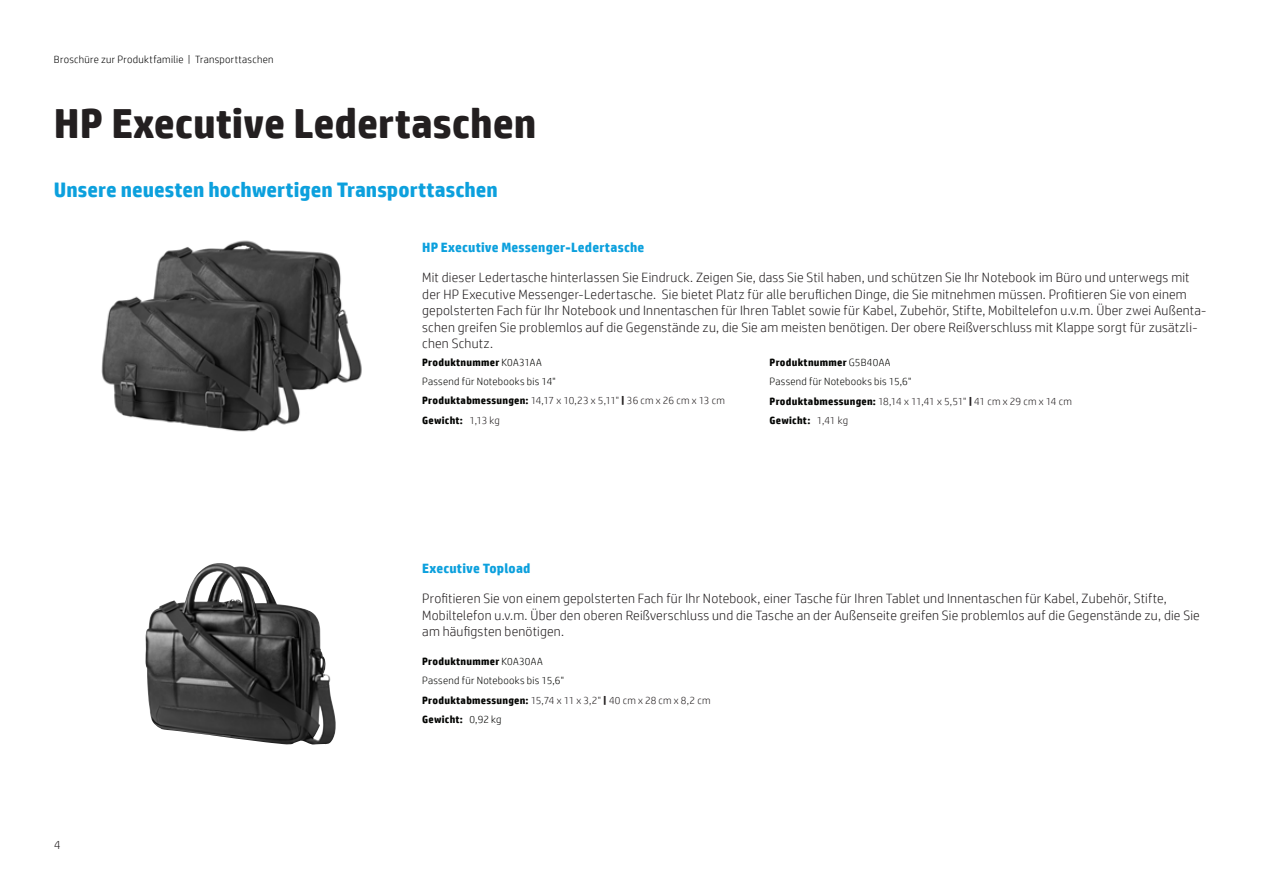
<style>
.page{position:relative;width:1263px;height:893px;background:#fff}
.page>*{position:absolute;margin:0;border:0;box-sizing:border-box;transform-origin:0 0}
.Headline_28_30{font:700 42px "HP Simplified";color:#231f20}
.Cover_subhead_14_16{font:700 21px "HP Simplified";letter-spacing:.005em;color:#0ca0dd}
.Body{font:300 13.5px/16.5px "HP Simplified";letter-spacing:.015em;color:#231f20}
.Sidebar_header_9_10{font:700 13.5px "HP Simplified";letter-spacing:.015em;color:#0ca0dd}
.Body-2{font:300 12px "HP Simplified";color:#231f20}
.Sidebar_bullet{font:700 10.5px "HP Simplified";letter-spacing:.025em;color:#040503}
.Sidebar_bullet-2{font:300 10.5px "HP Simplified";letter-spacing:.025em;color:#040503}
.Sidebar_bullet-3{font:300 10.5px "HP Simplified";color:#231f20}
.Sidebar_bullet-4{font:300 10.5px "HP Simplified";letter-spacing:-.02em;color:#231f20}
.Sidebar_bullet-5{font:300 10.5px "HP Simplified";letter-spacing:.02em;color:#231f20}
.Title_descriptor{font:300 10.5px "HP Simplified";letter-spacing:.025em;color:#000}
.s1{font-weight:300}
.s2{font-weight:700;color:#040503}
.s3{font-weight:700}
.s4{font-weight:300;color:#231f20}
</style>
<div class="page">
<img style="left:145px;top:563px;width:191px;height:182px">
<img style="left:101px;top:240px;width:261px;height:192px">
<p class="Title_descriptor" style="left:54px;top:53px;width:221px">Broschüre zur Produktfamilie | Transporttaschen</p>
<p class="Headline_28_30" style="left:54px;top:99px;width:484px">HP Executive Ledertaschen</p>
<p class="Cover_subhead_14_16" style="left:54px;top:177px;width:446px">Unsere neuesten hochwertigen Transporttaschen</p>
<p class="Sidebar_header_9_10" style="left:422px;top:239px;width:224px">HP Executive Messenger-Ledertasche</p>
<p class="Body" style="left:422px;top:269px;width:786px">Mit dieser Ledertasche hinterlassen Sie Eindruck. Zeigen Sie, dass Sie Stil haben, und schützen Sie Ihr Notebook im Büro und unterwegs mit der HP Executive Messenger-Ledertasche. Sie bietet Platz für alle beruflichen Dinge, die Sie mitnehmen müssen. Profitieren Sie von einem gepolsterten Fach für Ihr Notebook und Innentaschen für Ihren Tablet sowie für Kabel, Zubehör, Stifte, Mobiltelefon u.v.m. Über zwei Außenta&shy;schen greifen Sie problemlos auf die Gegenstände zu, die Sie am meisten benötigen. Der obere Reißverschluss mit Klappe sorgt für zusätzli&shy;chen Schutz.</p>
<p class="Sidebar_bullet" style="left:769px;top:356px;width:122px">Produktnummer <span class="s1">G5B40AA</span></p>
<p class="Sidebar_bullet-2" style="left:769px;top:376px;width:143px">Passend für Notebooks bis 15,6"</p>
<p class="Sidebar_bullet-4" style="left:769px;top:395px;width:304px"><span class="s2">Produktabmessungen:</span> 18,14 x 11,41 x 5,51" <span class="s3">|</span> 41 cm x 29 cm x 14 cm</p>
<p class="Sidebar_bullet" style="left:769px;top:414px;width:80px">Gewicht: <span class="s4">1,41 kg</span></p>
<p class="Sidebar_bullet" style="left:422px;top:356px;width:121px">Produktnummer <span class="s1">K0A31AA</span></p>
<p class="Sidebar_bullet-2" style="left:422px;top:375px;width:135px">Passend für Notebooks bis 14"</p>
<p class="Sidebar_bullet-3" style="left:422px;top:395px;width:304px"><span class="s2">Produktabmessungen:</span> 14,17 x 10,23 x 5,11" <span class="s3">|</span> 36 cm x 26 cm x 13 cm</p>
<p class="Sidebar_bullet" style="left:422px;top:414px;width:79px">Gewicht: <span class="s4">1,13 kg</span></p>
<p class="Body-2" style="left:54px;top:838px;width:8px">4</p>
<p class="Sidebar_header_9_10" style="left:422px;top:560px;width:110px">Executive Topload</p>
<p class="Body" style="left:422px;top:590px;width:779px">Profitieren Sie von einem gepolsterten Fach für Ihr Notebook, einer Tasche für Ihren Tablet und Innentaschen für Kabel, Zubehör, Stifte,<br>Mobiltelefon u.v.m. Über den oberen Reißverschluss und die Tasche an der Außenseite greifen Sie problemlos auf die Gegenstände zu, die Sie am häufigsten benötigen.</p>
<p class="Sidebar_bullet" style="left:422px;top:655px;width:122px">Produktnummer <span class="s1">K0A30AA</span></p>
<p class="Sidebar_bullet-2" style="left:422px;top:675px;width:143px">Passend für Notebooks bis 15,6"</p>
<p class="Sidebar_bullet-5" style="left:422px;top:694px;width:290px"><span class="s2">Produktabmessungen:</span> 15,74 x 11 x 3,2" <span class="s3">|</span> 40 cm x 28 cm x 8,2 cm</p>
<p class="Sidebar_bullet" style="left:422px;top:713px;width:81px">Gewicht: <span class="s1">0,92 kg</span></p>
</div>
